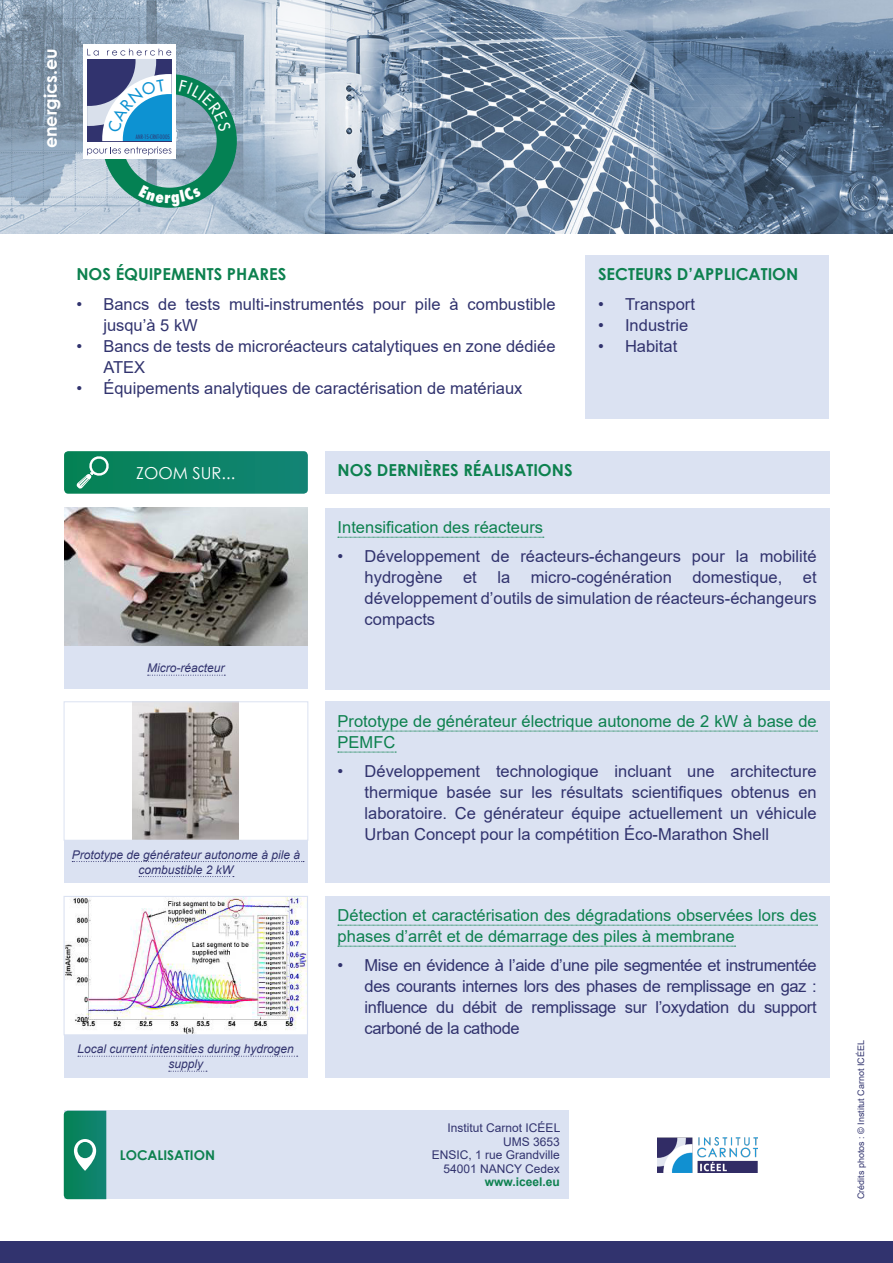
<style>
.page{position:relative;width:893px;height:1263px;background:#fff}
.page>*{position:absolute;margin:0;border:0;box-sizing:border-box;transform-origin:0 0}
.t1{font:700 17.55px "Century Gothic";color:#fff}
.t2{font:16.5px/21px "Arial";color:#31336e;text-align:justify}
.t3{font:16.5px/21px "Arial";color:#0d814f}
.t4{font:700 16.5px "Century Gothic";color:#0d814f}
.t5{font:16.5px "Century Gothic";color:#fff}
.t6{font:700 13.5px "Century Gothic";color:#0d814f}
.t7{font:italic 12px/15px "Arial";color:#31336e;text-align:center}
.t8{font:12px "Arial";color:#31336e}
.t9{font:700 12px "Arial";color:#0d814f}
.t10{font:9px "Arial";color:#31336e}
.t11{font:300 condensed 5.85px "Futura Std";letter-spacing:.01em;color:#31336e}
</style>
<div class="page">
<img style="left:325px;top:0;width:568px;height:234px">
<svg style="left:0;top:0;width:325px;height:234px;background:#a7b8c8"></svg>
<div style="left:83px;top:45px;width:93px;height:114px;background:#fff"></div>
<div style="left:585px;top:255px;width:244px;height:163px;background:#dbe2f2"></div>
<div style="left:64px;top:1111px;width:504px;height:88px;background:#dbe2f2"></div>
<img style="left:658px;top:1138px;width:99px;height:34px">
<div style="left:325px;top:508px;width:504px;height:181px;background:#dbe2f2"></div>
<svg style="left:338px;top:537px;width:206px;height:1px"></svg>
<img style="left:133px;top:703px;width:106px;height:135px">
<div style="left:64px;top:701px;width:244px;height:139px;border:1px solid #dbe2f2"></div>
<div style="left:64px;top:840px;width:244px;height:43px;background:#dbe2f2"></div>
<svg style="left:72px;top:861px;width:232px;height:1px"></svg>
<svg style="left:139px;top:876px;width:95px;height:1px"></svg>
<svg style="left:64px;top:1111px;width:42px;height:88px;background:#1e8c70"></svg>
<div style="left:0;top:1242px;width:893px;height:21px;background:#31336e"></div>
<div style="left:325px;top:702px;width:504px;height:181px;background:#dbe2f2"></div>
<svg style="left:338px;top:731px;width:479px;height:1px"></svg>
<svg style="left:338px;top:752px;width:58px;height:1px"></svg>
<div style="left:325px;top:896px;width:504px;height:182px;background:#dbe2f2"></div>
<svg style="left:338px;top:925px;width:479px;height:1px"></svg>
<svg style="left:338px;top:946px;width:398px;height:1px"></svg>
<div style="left:325px;top:451px;width:504px;height:43px;background:#dbe2f2"></div>
<img style="left:64px;top:508px;width:244px;height:138px">
<div style="left:64px;top:646px;width:244px;height:43px;background:#dbe2f2"></div>
<svg style="left:148px;top:675px;width:77px;height:1px"></svg>
<img style="left:65px;top:898px;width:241px;height:135px">
<div style="left:63px;top:896px;width:245px;height:139px;border:1px solid #dbe2f2"></div>
<div style="left:64px;top:1035px;width:244px;height:43px;background:#dbe2f2"></div>
<svg style="left:78px;top:1056px;width:220px;height:1px"></svg>
<svg style="left:169px;top:1071px;width:38px;height:1px"></svg>
<svg style="left:64px;top:451px;width:244px;height:43px;background:#138669"></svg>
<svg style="left:87px;top:49px;width:150px;height:159px"></svg>
<p class="t1" style="left:37px;top:148px;width:102px;rotate:-90deg">energics.eu</p>
<p class="t11" style="left:136px;top:134px;width:35px">ANR-15-CRNT-0005</p>
<p class="t4" style="left:76px;top:262px;width:211px">NOS ÉQUIPEMENTS PHARES</p>
<p class="t2" style="left:103px;top:293px;width:454px;text-indent:-27px">• Bancs de tests multi-instrumentés pour pile à combustible jusqu’à 5 kW</p>
<p class="t2" style="left:103px;top:335px;width:454px;text-indent:-27px">• Bancs de tests de microréacteurs catalytiques en zone dédiée<br>ATEX</p>
<p class="t2" style="left:76px;top:377px;width:448px">• Équipements analytiques de caractérisation de matériaux</p>
<p class="t5" style="left:136px;top:461px;width:101px">ZOOM SUR...</p>
<p class="t4" style="left:338px;top:458px;width:236px">NOS DERNIÈRES RÉALISATIONS</p>
<p class="t4" style="left:598px;top:262px;width:202px">SECTEURS D’APPLICATION</p>
<p class="t2" style="left:598px;top:293px;width:98px">• Transport</p>
<p class="t2" style="left:598px;top:314px;width:92px">• Industrie</p>
<p class="t2" style="left:598px;top:335px;width:81px">• Habitat</p>
<p class="t7" style="left:147px;top:661px;width:79px">Micro-réacteur</p>
<p class="t7" style="left:72px;top:847px;width:230px">Prototype de générateur autonome à pile à combustible 2 kW</p>
<p class="t7" style="left:78px;top:1042px;width:218px">Local current intensities during hydrogen supply</p>
<p class="t6" style="left:120px;top:1145px;width:97px">LOCALISATION</p>
<p class="t3" style="left:338px;top:516px;width:207px">Intensification des réacteurs</p>
<p class="t2" style="left:365px;top:546px;width:453px;text-indent:-27px">• Développement de réacteurs-échangeurs pour la mobilité hydrogène et la micro-cogénération domestique, et développement d’outils de simulation de réacteurs-échangeurs compacts</p>
<p class="t3" style="left:338px;top:710px;width:481px">Prototype de générateur électrique autonome de 2 kW à base de<br>PEMFC</p>
<p class="t2" style="left:365px;top:761px;width:454px;text-indent:-27px">• Développement technologique incluant une architecture thermique basée sur les résultats scientifiques obtenus en laboratoire. Ce générateur équipe actuellement un véhicule Urban Concept pour la compétition Éco-Marathon Shell</p>
<p class="t3" style="left:338px;top:904px;width:481px">Détection et caractérisation des dégradations observées lors des phases d’arrêt et de démarrage des piles à membrane</p>
<p class="t2" style="left:365px;top:955px;width:454px;text-indent:-27px">• Mise en évidence à l’aide d’une pile segmentée et instrumentée des courants internes lors des phases de remplissage en gaz : influence du débit de remplissage sur l’oxydation du support carboné de la cathode</p>
<p class="t8" style="left:448px;top:1120px;width:114px">Institut Carnot ICÉEL</p>
<p class="t8" style="left:503px;top:1133px;width:58px">UMS 3653</p>
<p class="t8" style="left:432px;top:1147px;width:130px">ENSIC, 1 rue Grandville</p>
<p class="t8" style="left:443px;top:1160px;width:118px">54001 NANCY Cedex</p>
<p class="t9" style="left:485px;top:1174px;width:76px">www.iceel.eu</p>
<p class="t10" style="left:855px;top:1199px;width:161px;rotate:-90deg">Crédits photos : © Institut Carnot ICÉEL</p>
</div>
